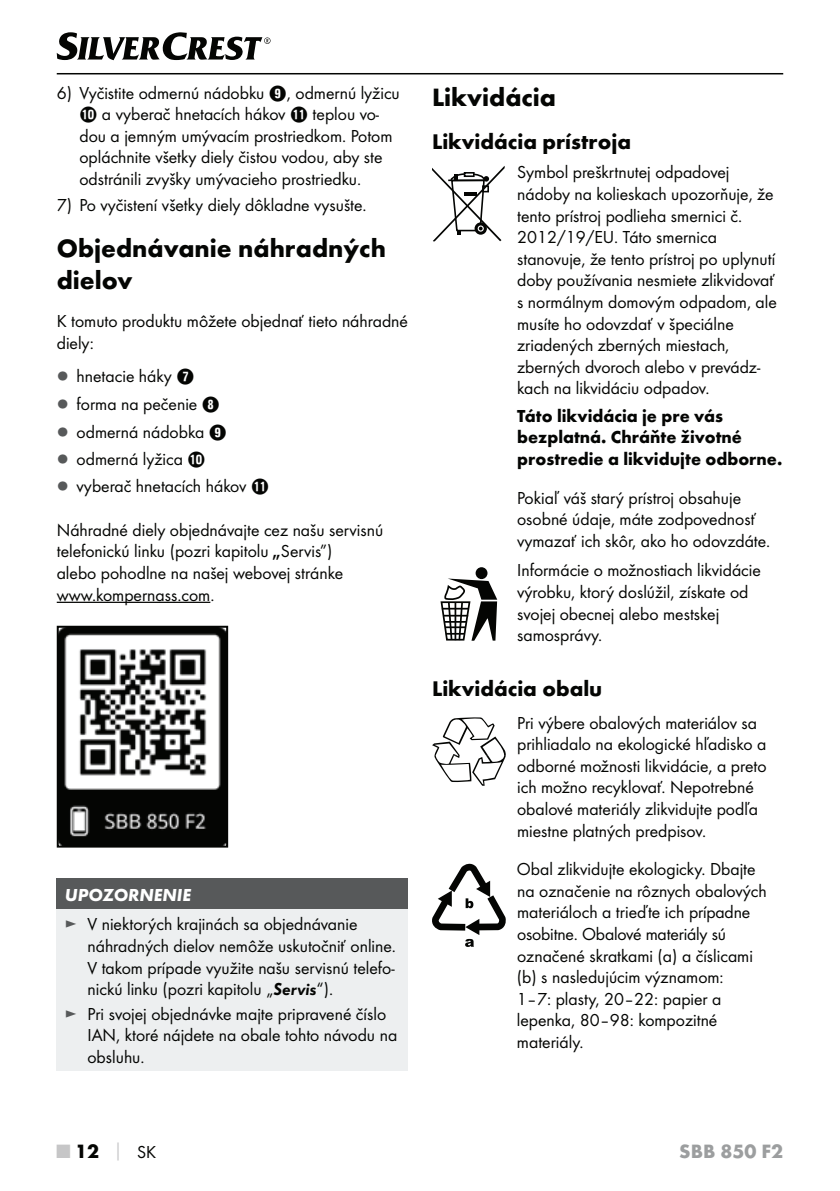
<style>
.page{position:relative;width:840px;height:1191px;background:#fff}
.page>*{position:absolute;margin:0;border:0;box-sizing:border-box;transform-origin:0 0}
.t1{font:700 26px/31.2px "Futura";color:#040503}
.t2{font:700 22px "Futura";color:#040503}
.t3{font:700 20px "Futura";color:#9c9e9f}
.t4{font:700 20px "Futura";color:#040503}
.t5{font:18px/21.6px "Futura Boo";color:#040503}
.t6{font:700 18px/21.6px "Futura";color:#040503}
.t7{font:italic 700 18px "Futura";color:#fff}
.s1{font-family:"Hako PI Nummern"}
.s2{color:#57595a}
.s3{font-family:"Futura Dem Obl"}
.s4{color:#c6c6c7}
.s5{font-size:18px;color:#c6c6c7}
.s6{font-family:"Futura Boo";font-weight:400;font-size:18px}
</style>
<div class="page">
<hr style="left:57px;top:73px;width:725px;height:1px;background:#040503">
<svg style="left:57px;top:32px;width:213px;height:28px"></svg>
<hr style="left:57px;top:601px;width:153px;height:2px;background:#040503">
<img style="left:60px;top:629px;width:165px;height:215px">
<div style="left:57px;top:626px;width:171px;height:221px;border:2px solid #040503"></div>
<div style="left:57px;top:878px;width:351px;height:31px;background:#57595a"></div>
<div style="left:57px;top:909px;width:351px;height:161px;background:#edeff0"></div>
<svg style="left:432px;top:166px;width:72px;height:75px"></svg>
<div style="left:475px;top:567px;width:12px;height:12px;background:#040503;border-radius:50%"></div>
<svg style="left:440px;top:578px;width:57px;height:63px"></svg>
<svg style="left:432px;top:717px;width:73px;height:68px"></svg>
<svg style="left:432px;top:863px;width:73px;height:84px"></svg>
<p class="t5" style="left:79px;top:83px;width:322px;text-indent:-23px">6) Vyčistite odmernú nádobku <span class="s1">9</span>, odmernú lyžicu <span class="s1">0</span> a vyberač hnetacích hákov <span class="s1">q</span> teplou vo&shy;dou a jemným umývacím prostriedkom. Potom opláchnite všetky diely čistou vodou, aby ste odstránili zvyšky umývacieho prostriedku.</p>
<p class="t5" style="left:57px;top:196px;width:311px">7) Po vyčistení všetky diely dôkladne vysušte.</p>
<h1 class="t1" style="left:57px;top:235px;width:331px">Objednávanie náhradných dielov</h1>
<p class="t5" style="left:57px;top:311px;width:352px">K tomuto produktu môžete objednať tieto náhradné diely:</p>
<p class="t5" style="left:57px;top:363px;width:214px;line-height:27.6px"><span class="s2">▯</span> hnetacie háky <span class="s1">7<br></span><span class="s2">▯</span> forma na pečenie <span class="s1">8<br></span><span class="s2">▯</span> odmerná nádobka <span class="s1">9<br></span><span class="s2">▯</span> odmerná lyžica <span class="s1">0<br></span><span class="s2">▯</span> vyberač hnetacích hákov <span class="s1">q</span></p>
<p class="t5" style="left:57px;top:520px;width:328px">Náhradné diely objednávajte cez našu servisnú telefonickú linku (pozri kapitolu <span class="s3">„</span>Servis″)<br>alebo pohodlne na našej webovej stránke www.kompernass.com.</p>
<p class="t7" style="left:65px;top:889px;width:128px">UPOZORNENIE</p>
<p class="t5" style="left:87px;top:914px;width:310px;text-indent:-23px"><span class="s2">►</span> V niektorých krajinách sa objednávanie náhradných dielov nemôže uskutočniť online.<br>V takom prípade využite našu servisnú telefo&shy;nickú linku (pozri kapitolu „<span class="s3">Servis</span>“).</p>
<p class="t5" style="left:87px;top:1003px;width:311px;text-indent:-23px"><span class="s2">►</span> Pri svojej objednávke majte pripravené číslo<br>IAN, ktoré nájdete na obale tohto návodu na obsluhu.</p>
<h1 class="t1" style="left:432px;top:84px;width:125px">Likvidácia</h1>
<p class="t2" style="left:432px;top:133px;width:200px">Likvidácia prístroja</p>
<p class="t5" style="left:517px;top:162px;width:261px">Symbol preškrtnutej odpadovej nádoby na kolieskach upozorňuje, že tento prístroj podlieha smernici č.<br>2012/19/EU. Táto smernica stanovuje, že tento prístroj po uplynutí doby používania nesmiete zlikvidovať s normálnym domovým odpadom, ale musíte ho odovzdať v špeciálne zriadených zberných miestach, zberných dvoroch alebo v prevádz&shy;kach na likvidáciu odpadov.</p>
<p class="t6" style="left:517px;top:406px;width:266px">Táto likvidácia je pre vás bezplatná. Chráňte životné prostredie a likvidujte odborne.</p>
<p class="t5" style="left:517px;top:488px;width:254px">Pokiaľ váš starý prístroj obsahuje osobné údaje, máte zodpovednosť vymazať ich skôr, ako ho odovzdáte.</p>
<p class="t5" style="left:517px;top:560px;width:245px">Informácie o možnostiach likvidácie výrobku, ktorý doslúžil, získate od svojej obecnej alebo mestskej samosprávy.</p>
<p class="t2" style="left:432px;top:679px;width:172px">Likvidácia obalu</p>
<p class="t5" style="left:517px;top:712px;width:251px">Pri výbere obalových materiálov sa prihliadalo na ekologické hľadisko a odborné možnosti likvidácie, a preto ich možno recyklovať. Nepotrebné obalové materiály zlikvidujte podľa miestne platných predpisov.</p>
<p class="t5" style="left:516px;top:859px;width:251px">Obal zlikvidujte ekologicky. Dbajte na označenie na rôznych obalových materiáloch a trieďte ich prípadne osobitne. Obalové materiály sú označené skratkami (a) a číslicami (b) s nasledujúcim významom:<br>1–7: plasty, 20–22: papier a lepenka, 80–98: kompozitné materiály.</p>
<p class="t4" style="left:57px;top:1143px;width:101px"><span class="s4">■</span> 12 <span class="s5">│</span> <span class="s6">SK</span></p>
<p class="t3" style="left:679px;top:1143px;width:105px">SBB 850 F2</p>
</div>
